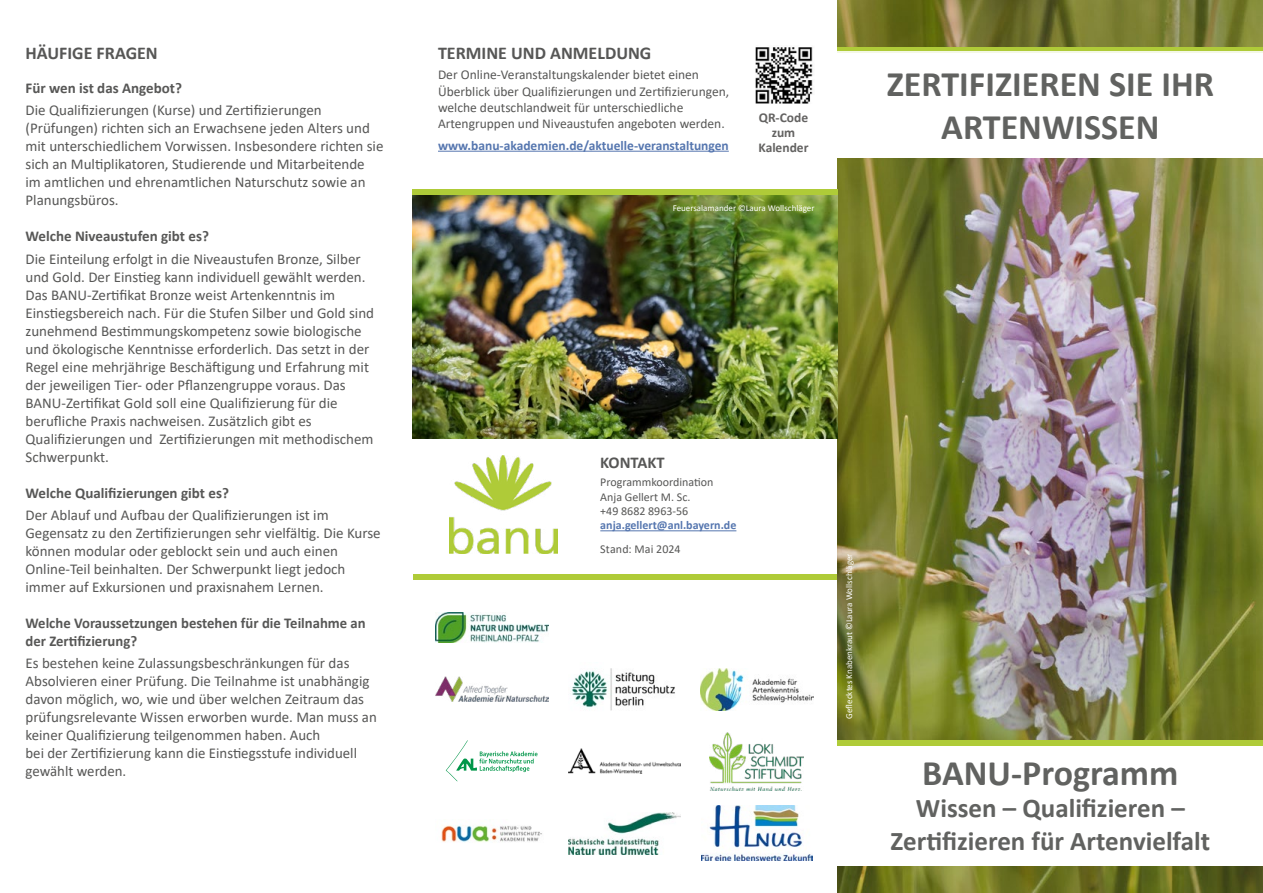
<style>
.page{position:relative;width:1263px;height:893px;background:#fff}
.page>*{position:absolute;margin:0;border:0;box-sizing:border-box;transform-origin:0 0}
.t1{font:700 36px "Calibri";color:#616260}
.t2{font:700 27px/32.4px "Calibri";color:#616260;text-align:center}
.t3{font:700 18px "Calibri";color:#575756}
.t4{font:700 16.5px "Calibri";color:#575756}
.t5{font:15px/18px "Calibri";color:#575756}
.t6{font:700 15px/18px "Calibri";color:#575756}
.t7{font:13.5px/16.2px "Calibri";color:#575756}
.t8{font:700 13.5px "Calibri";color:#5576af}
.t9{font:700 13.5px "Calibri";color:#636261}
.t10{font:12px "Calibri";color:#575756}
.t11{font:700 12px "Calibri";color:#5576af}
.t12{font:9px "Calibri";color:#fff}
</style>
<div class="page">
<div style="left:413px;top:574px;width:426px;height:5px;background:#afcb38"></div>
<img style="left:838px;top:0;width:425px;height:893px">
<img style="left:755px;top:47px;width:58px;height:57px">
<svg style="left:446px;top:740px;width:92px;height:41px"></svg>
<img style="left:568px;top:812px;width:113px;height:42px">
<img style="left:710px;top:732px;width:94px;height:58px">
<img style="left:436px;top:677px;width:113px;height:25px">
<img style="left:441px;top:825px;width:101px;height:17px">
<img style="left:700px;top:668px;width:113px;height:42px">
<img style="left:572px;top:668px;width:103px;height:43px">
<img style="left:436px;top:613px;width:113px;height:29px">
<img style="left:568px;top:749px;width:113px;height:25px">
<img style="left:701px;top:805px;width:111px;height:56px">
<svg style="left:838px;top:47px;width:425px;height:6px;background:#c6da71"></svg>
<img style="left:412px;top:195px;width:426px;height:243px">
<img style="left:450px;top:455px;width:107px;height:98px">
<div style="left:832px;top:742px;width:431px;height:124px;background:#fff"></div>
<div style="left:838px;top:740px;width:425px;height:5px;background:#afcb38"></div>
<div style="left:412px;top:190px;width:426px;height:5px;background:#afcb38"></div>
<div style="left:832px;top:53px;width:431px;height:104px;background:#fff"></div>
<hr style="left:438px;top:151px;width:291px;height:1px;background:#5576af">
<hr style="left:600px;top:530px;width:136px;height:1px;background:#5576af">
<p class="t3" style="left:26px;top:40px;width:134px">HÄUFIGE FRAGEN</p>
<p class="t6" style="left:26px;top:79px;width:158px">Für wen ist das Angebot?</p>
<p class="t5" style="left:26px;top:101px;width:298px">Die Qualifizierungen (Kurse) und Zertifizierungen</p>
<p class="t5" style="left:26px;top:119px;width:359px">(Prüfungen) richten sich an Erwachsene jeden Alters und mit unterschiedlichem Vorwissen. Insbesondere richten sie sich an Multiplikatoren, Studierende und Mitarbeitende im amtlichen und ehrenamtlichen Naturschutz sowie an Planungsbüros.</p>
<p class="t6" style="left:26px;top:227px;width:185px">Welche Niveaustufen gibt es?</p>
<p class="t5" style="left:26px;top:249px;width:341px">Die Einteilung erfolgt in die Niveaustufen Bronze, Silber und Gold. Der Einstieg kann individuell gewählt werden.<br>Das BANU-Zertifikat Bronze weist Artenkenntnis im</p>
<p class="t5" style="left:26px;top:303px;width:350px">Einstiegsbereich nach. Für die Stufen Silber und Gold sind zunehmend Bestimmungskompetenz sowie biologische und ökologische Kenntnisse erforderlich. Das setzt in der Regel eine mehrjährige Beschäftigung und Erfahrung mit der jeweiligen Tier- oder Pflanzengruppe voraus. Das</p>
<p class="t5" style="left:26px;top:393px;width:314px">BANU-Zertifikat Gold soll eine Qualifizierung für die</p>
<p class="t5" style="left:26px;top:411px;width:288px">berufliche Praxis nachweisen. Zusätzlich gibt es</p>
<p class="t5" style="left:26px;top:429px;width:350px">Qualifizierungen und Zertifizierungen mit methodischem<br>Schwerpunkt.</p>
<p class="t6" style="left:26px;top:484px;width:205px">Welche Qualifizierungen gibt es?</p>
<p class="t5" style="left:26px;top:506px;width:305px">Der Ablauf und Aufbau der Qualifizierungen ist im</p>
<p class="t5" style="left:26px;top:524px;width:357px">Gegensatz zu den Zertifizierungen sehr vielfältig. Die Kurse können modular oder geblockt sein und auch einen</p>
<p class="t5" style="left:26px;top:560px;width:321px">Online-Teil beinhalten. Der Schwerpunkt liegt jedoch</p>
<p class="t5" style="left:26px;top:578px;width:300px">immer auf Exkursionen und praxisnahem Lernen.</p>
<p class="t6" style="left:26px;top:614px;width:342px">Welche Voraussetzungen bestehen für die Teilnahme an der Zertifizierung?</p>
<p class="t5" style="left:26px;top:654px;width:353px">Es bestehen keine Zulassungsbeschränkungen für das Absolvieren einer Prüfung. Die Teilnahme ist unabhängig davon möglich, wo, wie und über welchen Zeitraum das prüfungsrelevante Wissen erworben wurde. Man muss an keiner Qualifizierung teilgenommen haben. Auch<br>bei der Zertifizierung kann die Einstiegsstufe individuell gewählt werden.</p>
<p class="t3" style="left:438px;top:40px;width:215px">TERMINE UND ANMELDUNG</p>
<p class="t7" style="left:438px;top:67px;width:263px">Der Online-Veranstaltungskalender bietet einen</p>
<p class="t7" style="left:438px;top:83px;width:293px">Überblick über Qualifizierungen und Zertifizierungen, welche deutschlandweit für unterschiedliche</p>
<p class="t7" style="left:438px;top:115px;width:288px">Artengruppen und Niveaustufen angeboten werden.</p>
<p class="t8" style="left:438px;top:136px;width:292px">www.banu-akademien.de/aktuelle-veranstaltungen</p>
<p class="t9" style="left:759px;top:108px;width:51px">QR-Code</p>
<p class="t9" style="left:772px;top:123px;width:25px">zum</p>
<p class="t9" style="left:758px;top:138px;width:52px">Kalender</p>
<p class="t12" style="left:673px;top:202px;width:143px">Feuersalamander ©Laura Wollschläger</p>
<h1 class="t1" style="left:887px;top:58px;width:329px">ZERTIFIZIEREN SIE IHR</h1>
<h1 class="t1" style="left:941px;top:101px;width:220px">ARTENWISSEN</h1>
<p class="t4" style="left:600px;top:450px;width:66px">KONTAKT</p>
<p class="t10" style="left:600px;top:474px;width:115px">Programmkoordination</p>
<p class="t10" style="left:600px;top:488px;width:92px">Anja Gellert M. Sc.</p>
<p class="t10" style="left:600px;top:503px;width:90px">+49 8682 8963-56</p>
<p class="t11" style="left:600px;top:517px;width:138px">anja.gellert@anl.bayern.de</p>
<p class="t10" style="left:600px;top:541px;width:82px">Stand: Mai 2024</p>
<p class="t12" style="left:843px;top:719px;width:167px;rotate:-90deg">Geflecktes Knabenkraut ©Laura Wollschläger</p>
<h1 class="t1" style="left:922px;top:748px;width:258px">BANU-Programm</h1>
<h1 class="t2" style="left:891px;top:792px;width:321px">Wissen – Qualifizieren –<br>Zertifizieren für Artenvielfalt</h1>
</div>
